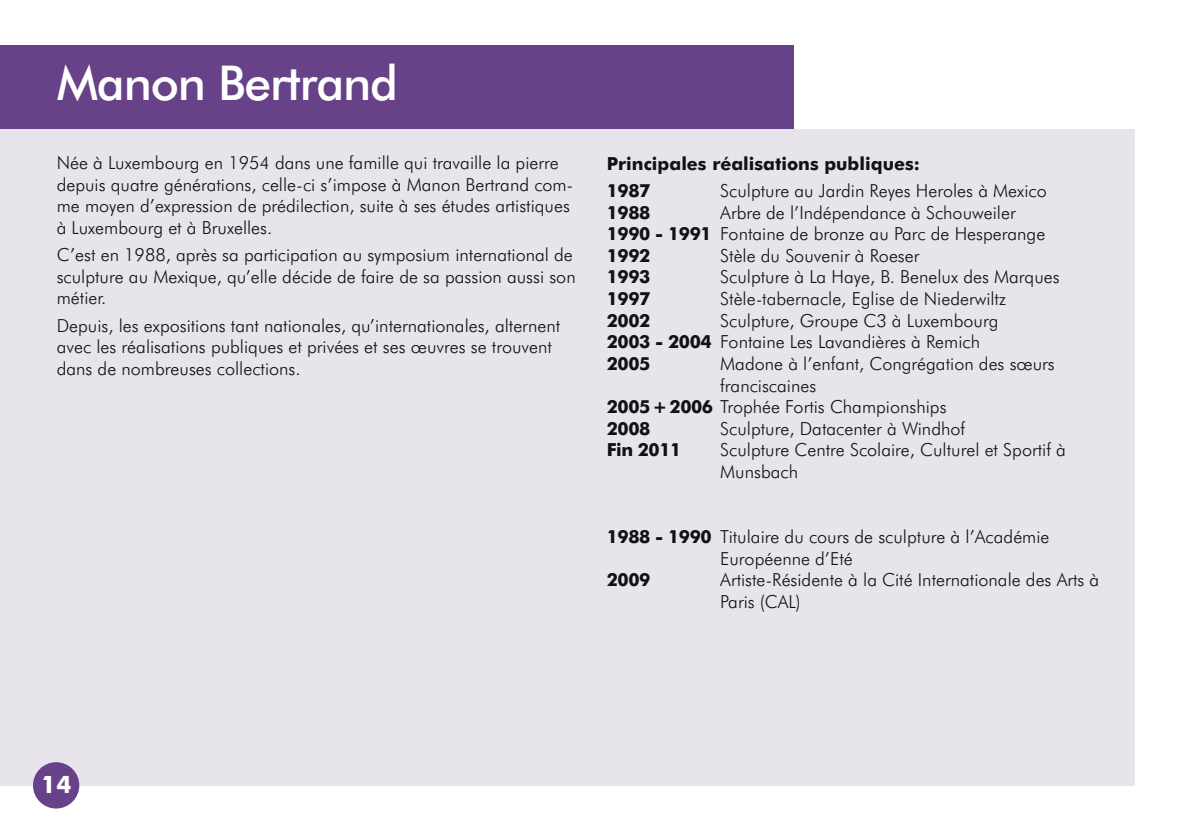
<style>
.page{position:relative;width:1191px;height:840px;background:#fff}
.page>*{position:absolute;margin:0;border:0;box-sizing:border-box;transform-origin:0 0}
.t1{font:500 48px "Futura BT";letter-spacing:-.025em;color:#fff}
.t2{font:700 24px "Futura BT";color:#fff}
.t3{font:300 18px/21.6px "Futura BT";color:#121212}
.t4{font:700 18px/27.2px "Futura BT";color:#121212}
.s1{font-weight:700}
</style>
<div class="page">
<div style="left:0;top:129px;width:1134px;height:655px;background:#e8e4ec"></div>
<div style="left:0;top:45px;width:794px;height:84px;background:#674288"></div>
<div style="left:33px;top:761px;width:46px;height:47px;background:#674288;border-radius:50%"></div>
<h1 class="t1" style="left:57px;top:54px;width:343px">Manon Bertrand</h1>
<p class="t3" style="left:57px;top:151px;width:518px">Née à Luxembourg en 1954 dans une famille qui travaille la pierre depuis quatre générations, celle-ci s’impose à Manon Bertrand com&shy;me moyen d’expression de prédilection, suite à ses études artistiques à Luxembourg et à Bruxelles.</p>
<p class="t3" style="left:57px;top:243px;width:520px">C’est en 1988, après sa participation au symposium international de sculpture au Mexique, qu’elle décide de faire de sa passion aussi son métier.</p>
<p class="t3" style="left:57px;top:314px;width:505px">Depuis, les expositions tant nationales, qu’internationales, alternent avec les réalisations publiques et privées et ses œuvres se trouvent dans de nombreuses collections.</p>
<p class="t4" style="left:607px;top:149px;width:314px">Principales réalisations publiques:<br>1987</p>
<p class="t3" style="left:720px;top:179px;width:328px">Sculpture au Jardin Reyes Heroles à Mexico</p>
<p class="t3" style="left:607px;top:201px;width:440px;text-indent:113px">Arbre de l’Indépendance à Schouweiler<br><span class="s1">1990 - 1991</span> Fontaine de bronze au Parc de Hesperange<br><span class="s1">1992</span></p>
<p class="t4" style="left:607px;top:198px;width:45px">1988</p>
<p class="t3" style="left:720px;top:244px;width:201px">Stèle du Souvenir à Roeser</p>
<p class="t4" style="left:607px;top:263px;width:45px">1993</p>
<p class="t3" style="left:720px;top:266px;width:341px">Sculpture à La Haye, B. Benelux des Marques</p>
<p class="t4" style="left:607px;top:285px;width:45px">1997</p>
<p class="t3" style="left:720px;top:287px;width:287px">Stèle-tabernacle, Eglise de Niederwiltz</p>
<p class="t4" style="left:607px;top:306px;width:45px">2002</p>
<p class="t3" style="left:607px;top:309px;width:393px;text-indent:113px">Sculpture, Groupe C3 à Luxembourg<br><span class="s1">2003 - 2004</span> Fontaine Les Lavandières à Remich<br><span class="s1">2005</span></p>
<p class="t3" style="left:720px;top:352px;width:336px">Madone à l’enfant, Congrégation des sœurs</p>
<p class="t3" style="left:720px;top:374px;width:97px">franciscaines</p>
<p class="t3" style="left:607px;top:395px;width:341px"><span class="s1">2005+2006</span> Trophée Fortis Championships</p>
<p class="t4" style="left:607px;top:414px;width:45px">2008</p>
<p class="t3" style="left:720px;top:417px;width:246px">Sculpture, Datacenter à Windhof</p>
<p class="t4" style="left:607px;top:436px;width:76px">Fin 2011</p>
<p class="t3" style="left:720px;top:439px;width:347px">Sculpture Centre Scolaire, Culturel et Sportif à<br>Munsbach</p>
<p class="t3" style="left:720px;top:525px;width:331px;text-indent:-113px"><span class="s1">1988 - 1990</span> Titulaire du cours de sculpture à l’Académie<br>Européenne d’Eté</p>
<p class="t4" style="left:607px;top:565px;width:45px">2009</p>
<p class="t3" style="left:720px;top:568px;width:380px">Artiste-Résidente à la Cité Internationale des Arts à<br>Paris (CAL)</p>
<h2 class="t2" style="left:41px;top:769px;width:31px">14</h2>
</div>
